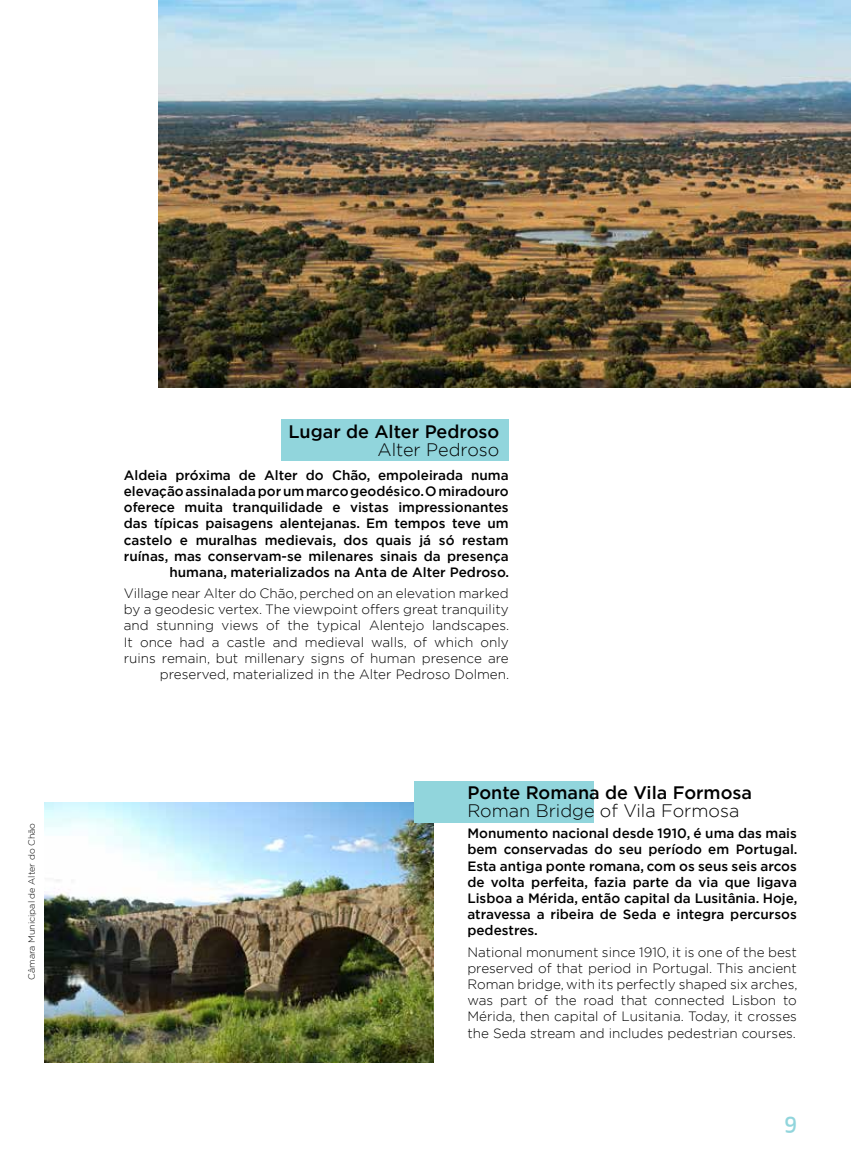
<style>
.page{position:relative;width:851px;height:1149px;background:#fff}
.page>*{position:absolute;margin:0;border:0;box-sizing:border-box;transform-origin:0 0}
.t1{font:500 21px "Apex New";color:#91d5dc}
.t2{font:300 18px "Gotham";color:#000101}
.t3{font:500 18px "Gotham";color:#000}
.t4{font:500 18px "Gotham";color:#000101}
.t5{font:500 13.5px/16.2px "Gotham";color:#000;text-align:justify}
.t6{font:300 13.5px/16.2px "Gotham";color:#000;text-align:justify}
.t7{font:300 9px "Gotham";color:#000}
</style>
<div class="page">
<img style="left:44px;top:802px;width:389px;height:259px">
<div style="left:414px;top:781px;width:179px;height:41px;background:#91d5dc"></div>
<div style="left:281px;top:419px;width:227px;height:41px;background:#91d5dc"></div>
<img style="left:159px;top:0;width:691px;height:387px">
<p class="t7" style="left:28px;top:979px;width:158px;rotate:-90deg">Câmara Municipal de Alter do Chão</p>
<h2 class="t4" style="left:288px;top:423px;width:212px">Lugar de Alter Pedroso</h2>
<h2 class="t2" style="left:377px;top:441px;width:123px">Alter Pedroso</h2>
<p class="t5" style="left:124px;top:467px;width:387px;text-align:right">Aldeia próxima de Alter do Chão, empoleirada numa elevação assinalada por um marco geodésico. O miradouro oferece muita tranquilidade e vistas impressionantes das típicas paisagens alentejanas. Em tempos teve um castelo e muralhas medievais, dos quais já só restam ruínas, mas conservam-se milenares sinais da presença humana, materializados na Anta de Alter Pedroso.</p>
<p class="t6" style="left:124px;top:585px;width:387px;text-align:right">Village near Alter do Chão, perched on an elevation marked by a geodesic vertex. The viewpoint offers great tranquility and stunning views of the typical Alentejo landscapes.<br>It once had a castle and medieval walls, of which only ruins remain, but millenary signs of human presence are preserved, materialized in the Alter Pedroso Dolmen.</p>
<h2 class="t3" style="left:467px;top:784px;width:286px">Ponte Romana de Vila Formosa</h2>
<h2 class="t2" style="left:467px;top:802px;width:273px">Roman Bridge of Vila Formosa</h2>
<p class="t5" style="left:467px;top:825px;width:331px">Monumento nacional desde 1910, é uma das mais bem conservadas do seu período em Portugal.<br>Esta antiga ponte romana, com os seus seis arcos de volta perfeita, fazia parte da via que ligava Lisboa a Mérida, então capital da Lusitânia. Hoje, atravessa a ribeira de Seda e integra percursos pedestres.</p>
<p class="t6" style="left:467px;top:944px;width:331px">National monument since 1910, it is one of the best preserved of that period in Portugal. This ancient Roman bridge, with its perfectly shaped six arches, was part of the road that connected Lisbon to Mérida, then capital of Lusitania. Today, it crosses the Seda stream and includes pedestrian courses.</p>
<h1 class="t1" style="left:784px;top:1108px;width:14px">9</h1>
</div>
